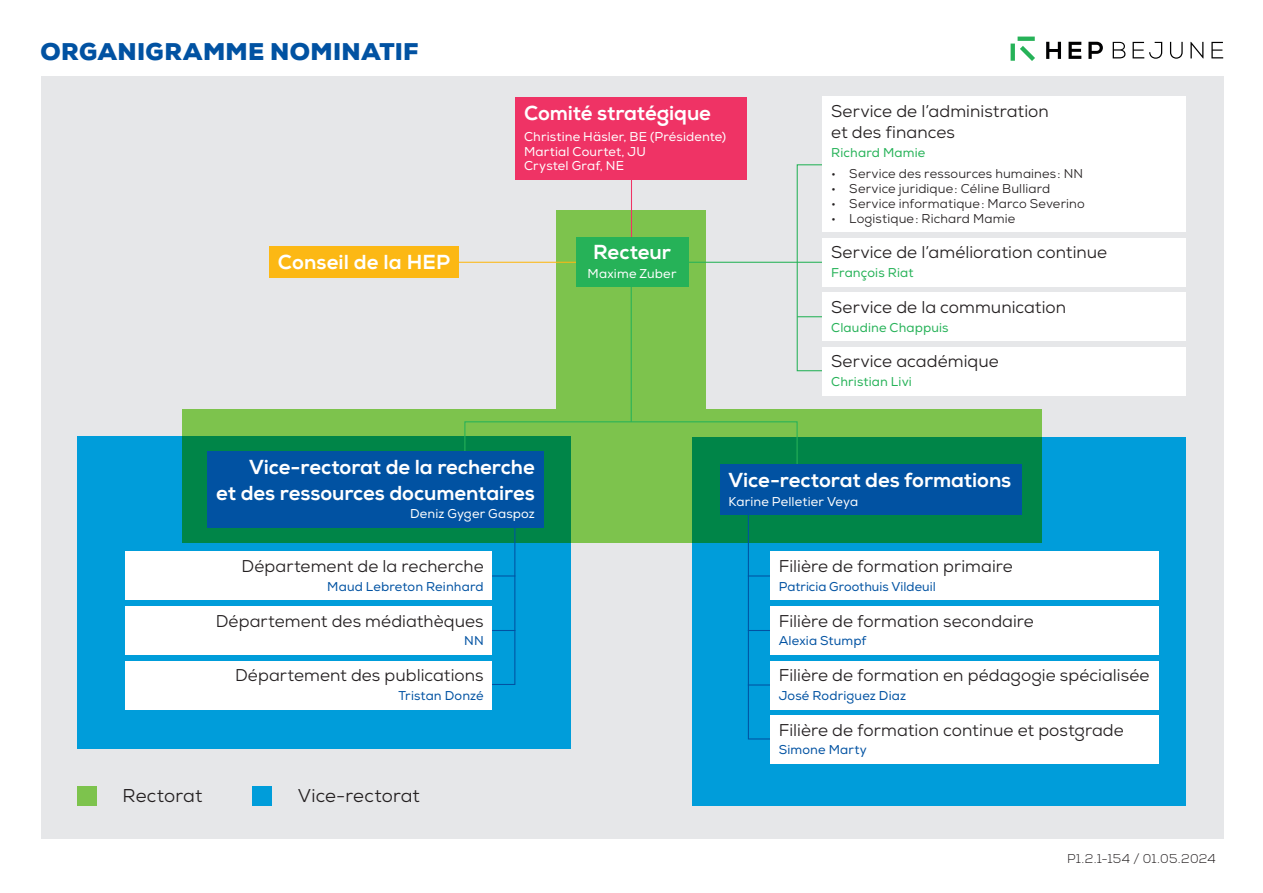
<style>
.page{position:relative;width:1263px;height:893px;background:#fff}
.page>*{position:absolute;margin:0;border:0;box-sizing:border-box;transform-origin:0 0}
.t1{font:900 23.4px "Nexa";letter-spacing:.015em;color:#0152a2}
.t2{font:800 20.25px/25.5px "Nexa";letter-spacing:-.005em;color:#fff;text-align:right}
.t3{font:18.45px "Nexa";letter-spacing:.005em;color:#231f20}
.t4{font:17.1px/21.3px "Nexa";letter-spacing:.005em;color:#231f20}
.t5{font:12.75px "Nexa";letter-spacing:.01em;color:#231f20}
.t6{font:12.75px/14.9px "Nexa";letter-spacing:.01em;color:#fff}
.t7{font:12.75px "Nexa";letter-spacing:.01em;color:#0152a2}
.t8{font:12.75px "Nexa";letter-spacing:.01em;color:#26b258}
.t9{font:300 12.75px "Nexa";letter-spacing:.02em;color:#231f20}
.s1{font-weight:300}
</style>
<div class="page">
<div style="left:41px;top:76px;width:1182px;height:763px;background:#e6e7e9"></div>
<div style="left:557px;top:211px;width:149px;height:315px;background:#7dc34d"></div>
<div style="left:183px;top:409px;width:859px;height:133px;background:#7dc34d"></div>
<svg style="left:692px;top:437px;width:494px;height:368px;background:#0298bb"></svg>
<svg style="left:77px;top:437px;width:494px;height:312px;background:#0399be"></svg>
<svg style="left:799px;top:316px;width:22px;height:1px"></svg>
<hr style="left:681px;top:262px;width:162px;height:1px;background:#26b258">
<div style="left:797px;top:164px;width:26px;height:207px;border:1px solid #26b258"></div>
<hr style="left:631px;top:258px;width:1px;height:164px;background:#26b258">
<hr style="left:631px;top:153px;width:1px;height:106px;background:#ef3365">
<svg style="left:464px;top:421px;width:334px;height:319px"></svg>
<div style="left:823px;top:97px;width:363px;height:135px;background:#fff"></div>
<div style="left:770px;top:552px;width:389px;height:48px;background:#fff"></div>
<div style="left:823px;top:238px;width:363px;height:48px;background:#fff"></div>
<div style="left:770px;top:606px;width:389px;height:49px;background:#fff"></div>
<div style="left:823px;top:293px;width:363px;height:48px;background:#fff"></div>
<div style="left:770px;top:661px;width:389px;height:48px;background:#fff"></div>
<div style="left:823px;top:347px;width:363px;height:48px;background:#fff"></div>
<div style="left:770px;top:715px;width:389px;height:49px;background:#fff"></div>
<div style="left:207px;top:451px;width:336px;height:77px;background:#0152a2"></div>
<div style="left:125px;top:552px;width:367px;height:48px;background:#fff"></div>
<div style="left:125px;top:606px;width:367px;height:49px;background:#fff"></div>
<div style="left:125px;top:661px;width:367px;height:48px;background:#fff"></div>
<div style="left:720px;top:464px;width:302px;height:51px;background:#0152a2"></div>
<div style="left:252px;top:786px;width:20px;height:19px;background:#009dda"></div>
<div style="left:77px;top:786px;width:20px;height:19px;background:#7dc34d"></div>
<div style="left:516px;top:97px;width:231px;height:83px;background:#ef3365"></div>
<hr style="left:443px;top:262px;width:137px;height:1px;background:#fcb814">
<div style="left:269px;top:246px;width:190px;height:31px;background:#fcb814"></div>
<div style="left:576px;top:237px;width:112px;height:50px;background:#26b258"></div>
<svg style="left:1046px;top:42px;width:177px;height:17px"></svg>
<svg style="left:1010px;top:37px;width:25px;height:24px"></svg>
<h1 class="t1" style="left:41px;top:36px;width:380px">ORGANIGRAMME NOMINATIF</h1>
<p class="t2" style="left:278px;top:249px;width:174px">Conseil de la HEP</p>
<p class="t2" style="left:524px;top:100px;width:188px">Comité stratégique</p>
<p class="t6" style="left:524px;top:129px;width:204px">Christine Häsler, BE (Présidente)<br>Martial Courtet, JU<br>Crystel Graf, NE</p>
<p class="t2" style="left:593px;top:240px;width:79px">Recteur</p>
<p class="t6" style="left:588px;top:267px;width:90px">Maxime Zuber</p>
<p class="t4" style="left:831px;top:100px;width:219px">Service de l’administration et des finances</p>
<p class="t8" style="left:831px;top:145px;width:96px">Richard Mamie</p>
<p class="t5" style="left:831px;top:165px;width:253px"><span class="s1">•</span> Service des ressources humaines: NN</p>
<p class="t5" style="left:831px;top:180px;width:221px"><span class="s1">•</span> Service juridique: Céline Bulliard</p>
<p class="t5" style="left:831px;top:195px;width:255px"><span class="s1">•</span> Service informatique: Marco Severino</p>
<p class="t5" style="left:831px;top:210px;width:185px"><span class="s1">•</span> Logistique: Richard Mamie</p>
<p class="t4" style="left:831px;top:242px;width:277px">Service de l’amélioration continue</p>
<p class="t8" style="left:831px;top:265px;width:84px">François Riat</p>
<p class="t4" style="left:831px;top:296px;width:236px">Service de la communication</p>
<p class="t8" style="left:831px;top:320px;width:119px">Claudine Chappuis</p>
<p class="t4" style="left:831px;top:351px;width:169px">Service académique</p>
<p class="t8" style="left:831px;top:374px;width:82px">Christian Livi</p>
<p class="t2" style="left:216px;top:455px;width:320px">Vice-rectorat de la recherche<br>et des ressources documentaires</p>
<p class="t6" style="left:410px;top:507px;width:126px">Deniz Gyger Gaspoz</p>
<p class="t4" style="left:242px;top:556px;width:244px">Département de la recherche</p>
<p class="t7" style="left:327px;top:579px;width:158px">Maud Lebreton Reinhard</p>
<p class="t4" style="left:216px;top:610px;width:269px">Département des médiathèques</p>
<p class="t7" style="left:464px;top:633px;width:21px">NN</p>
<p class="t4" style="left:235px;top:665px;width:250px">Département des publications</p>
<p class="t7" style="left:398px;top:688px;width:87px">Tristan Donzé</p>
<p class="t3" style="left:123px;top:784px;width:81px">Rectorat</p>
<p class="t3" style="left:298px;top:784px;width:124px">Vice-rectorat</p>
<p class="t2" style="left:728px;top:467px;width:284px">Vice-rectorat des formations</p>
<p class="t6" style="left:728px;top:494px;width:131px">Karine Pelletier Veya</p>
<p class="t4" style="left:779px;top:556px;width:236px">Filière de formation primaire</p>
<p class="t7" style="left:779px;top:579px;width:159px">Patricia Groothuis Vildeuil</p>
<p class="t4" style="left:779px;top:610px;width:257px">Filière de formation secondaire</p>
<p class="t7" style="left:779px;top:633px;width:89px">Alexia Stumpf</p>
<p class="t4" style="left:779px;top:665px;width:372px">Filière de formation en pédagogie spécialisée</p>
<p class="t7" style="left:779px;top:688px;width:129px">José Rodriguez Diaz</p>
<p class="t4" style="left:779px;top:719px;width:347px">Filière de formation continue et postgrade</p>
<p class="t7" style="left:779px;top:742px;width:90px">Simone Marty</p>
<p class="t9" style="left:1067px;top:851px;width:150px">P1.2.1-154 / 01.05.2024</p>
</div>
